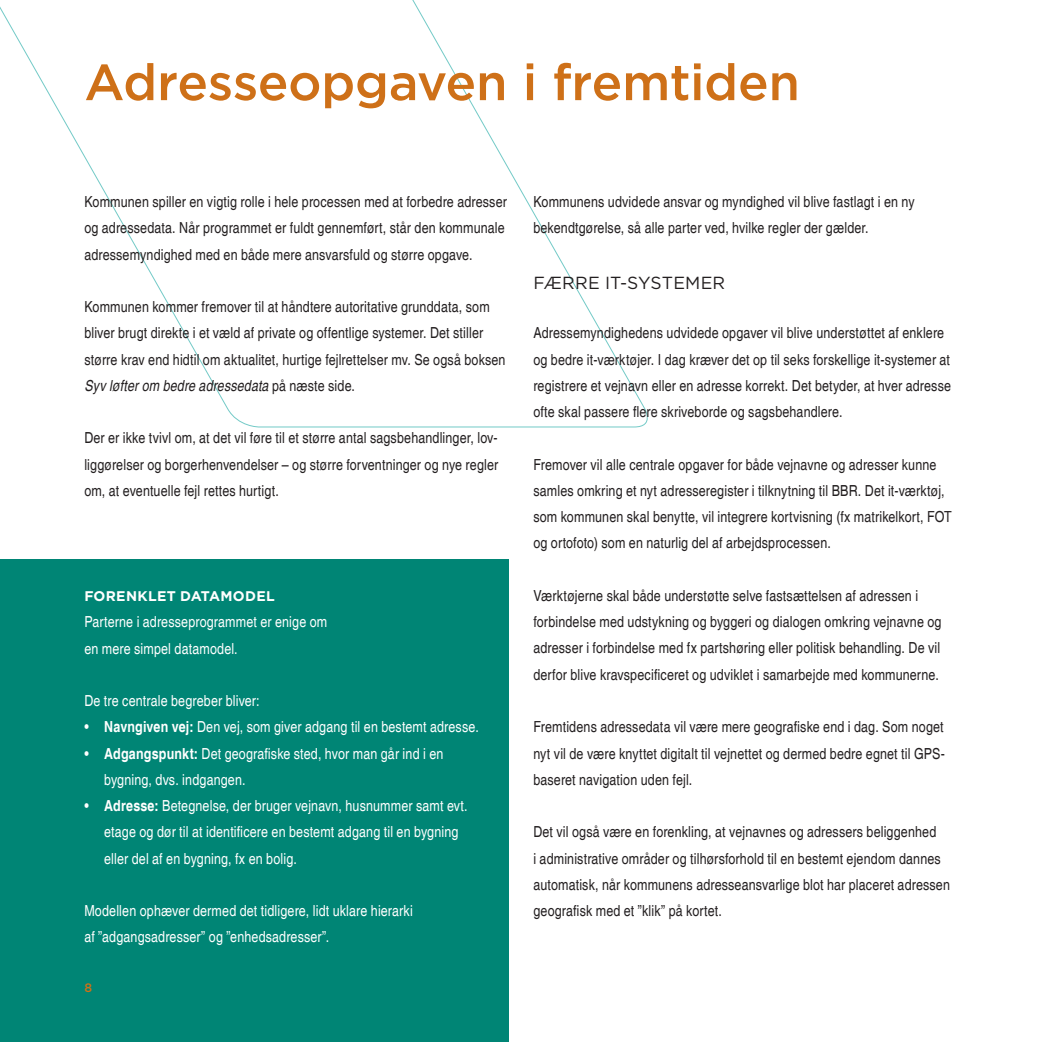
<style>
.page{position:relative;width:1042px;height:1042px;background:#fff}
.page>*{position:absolute;margin:0;border:0;box-sizing:border-box;transform-origin:0 0}
.t1{font:500 50.75px "Gotham";letter-spacing:-.01em;color:#ce7018}
.t2{font:17.5px "Gotham";letter-spacing:.005em;color:#231f20}
.t3{font:condensed 15.22px/26.2px "Helvetica";letter-spacing:.01em;color:#231f20}
.t4{font:condensed 15.22px/26.2px "Helvetica";letter-spacing:.01em;color:#fff}
.t5{font:700 14px "Gotham";letter-spacing:.025em;color:#fff}
.t6{font:500 12.25px "Gotham";color:#ce7018}
.s1{font-style:italic}
.s2{font-weight:700}
</style>
<div class="page">
<div style="left:0;top:559px;width:508px;height:483px;background:#008575"></div>
<svg style="left:0;top:0;width:648px;height:428px"></svg>
<h1 class="t1" style="left:84px;top:49px;width:717px">Adresseopgaven i fremtiden</h1>
<p class="t3" style="left:84px;top:189px;width:424px">Kommunen spiller en vigtig rolle i hele processen med at forbedre adresser og adressedata. Når programmet er fuldt gennemført, står den kommunale adressemyndighed med en både mere ansvarsfuld og større opgave.</p>
<p class="t3" style="left:84px;top:294px;width:423px">Kommunen kommer fremover til at håndtere autoritative grunddata, som bliver brugt direkte i et væld af private og offentlige systemer. Det stiller større krav end hidtil om aktualitet, hurtige fejlrettelser mv. Se også boksen <span class="s1">Syv løfter om bedre adressedata</span> på næste side.</p>
<p class="t3" style="left:84px;top:425px;width:415px;text-align:justify">Der er ikke tvivl om, at det vil føre til et større antal sagsbehandlinger, lov&shy;liggørelser og borgerhenvendelser – og større forventninger og nye regler om, at eventuelle fejl rettes hurtigt.</p>
<p class="t5" style="left:84px;top:587px;width:192px">FORENKLET DATAMODEL</p>
<p class="t4" style="left:84px;top:609px;width:244px">Parterne i adresseprogrammet er enige om en mere simpel datamodel.</p>
<p class="t4" style="left:84px;top:688px;width:177px">De tre centrale begreber bliver:</p>
<p class="t4" style="left:84px;top:714px;width:396px">• <span class="s2">Navngiven vej:</span> Den vej, som giver adgang til en bestemt adresse.</p>
<p class="t4" style="left:104px;top:740px;width:341px;text-indent:-20px">• <span class="s2">Adgangspunkt:</span> Det geografiske sted, hvor man går ind i en bygning, dvs. indgangen.</p>
<p class="t4" style="left:104px;top:793px;width:365px;text-indent:-20px">• <span class="s2">Adresse:</span> Betegnelse, der bruger vejnavn, husnummer samt evt. etage og dør til at identificere en bestemt adgang til en bygning eller del af en bygning, fx en bolig.</p>
<p class="t4" style="left:84px;top:898px;width:330px">Modellen ophæver dermed det tidligere, lidt uklare hierarki af ”adgangsadresser” og ”enhedsadresser”.</p>
<p class="t6" style="left:84px;top:979px;width:9px">8</p>
<p class="t3" style="left:533px;top:189px;width:383px">Kommunens udvidede ansvar og myndighed vil blive fastlagt i en ny bekendtgørelse, så alle parter ved, hvilke regler der gælder.</p>
<p class="t2" style="left:533px;top:272px;width:193px">FÆRRE IT-SYSTEMER</p>
<p class="t3" style="left:533px;top:320px;width:419px">Adressemyndighedens udvidede opgaver vil blive understøttet af enklere og bedre it-værktøjer. I dag kræver det op til seks forskellige it-systemer at registrere et vejnavn eller en adresse korrekt. Det betyder, at hver adresse ofte skal passere flere skriveborde og sagsbehandlere.</p>
<p class="t3" style="left:533px;top:451px;width:420px">Fremover vil alle centrale opgaver for både vejnavne og adresser kunne samles omkring et nyt adresseregister i tilknytning til BBR. Det it-værktøj, som kommunen skal benytte, vil integrere kortvisning (fx matrikelkort, FOT og ortofoto) som en naturlig del af arbejdsprocessen.</p>
<p class="t3" style="left:533px;top:583px;width:410px">Værktøjerne skal både understøtte selve fastsættelsen af adressen i forbindelse med udstykning og byggeri og dialogen omkring vejnavne og adresser i forbindelse med fx partshøring eller politisk behandling. De vil derfor blive kravspecificeret og udviklet i samarbejde med kommunerne.</p>
<p class="t3" style="left:533px;top:714px;width:413px;text-align:justify">Fremtidens adressedata vil være mere geografiske end i dag. Som noget nyt vil de være knyttet digitalt til vejnettet og dermed bedre egnet til GPS&shy;baseret navigation uden fejl.</p>
<p class="t3" style="left:533px;top:819px;width:418px">Det vil også være en forenkling, at vejnavnes og adressers beliggenhed<br>i administrative områder og tilhørsforhold til en bestemt ejendom dannes automatisk, når kommunens adresseansvarlige blot har placeret adressen geografisk med et ”klik” på kortet.</p>
</div>
